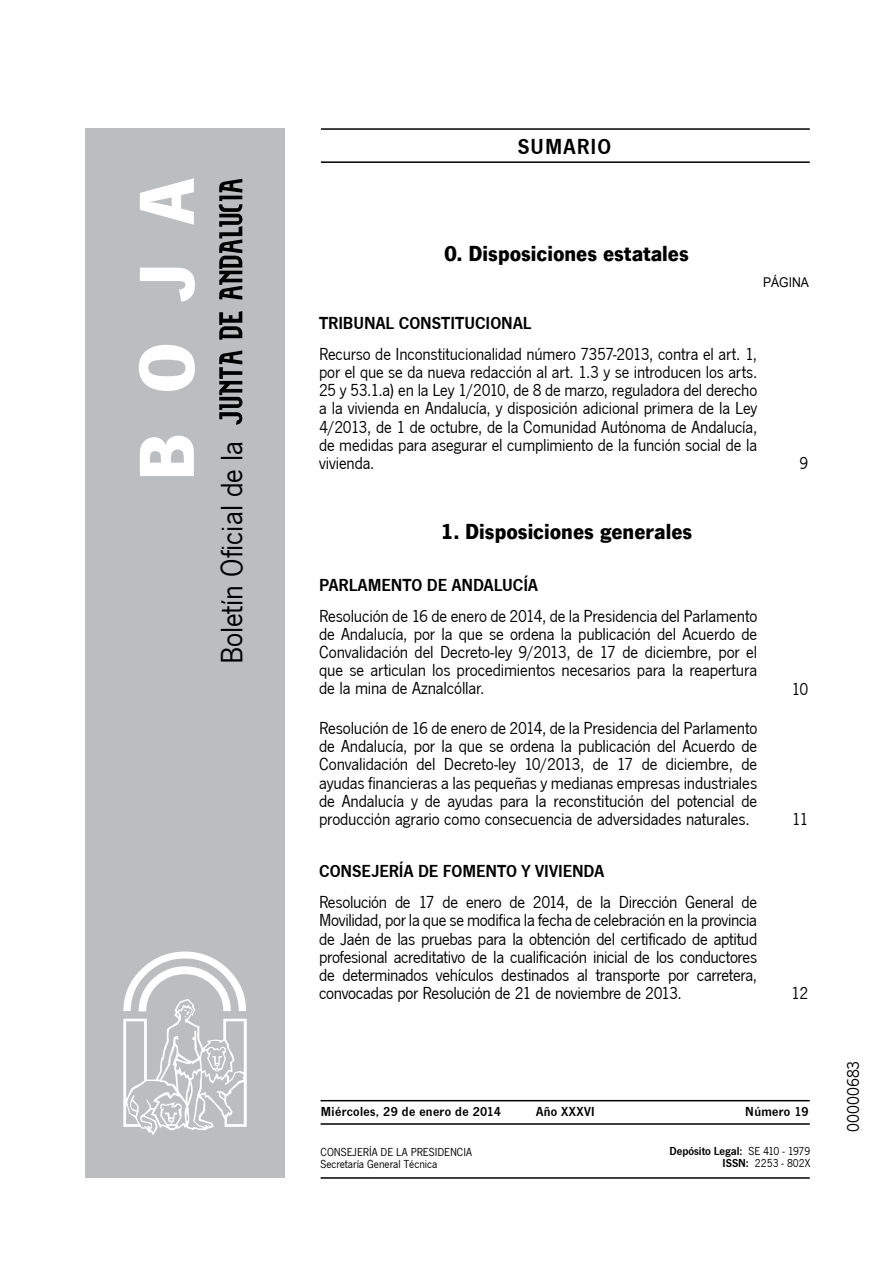
<style>
.page{position:relative;width:893px;height:1263px;background:#fff}
.page>*{position:absolute;margin:0;border:0;box-sizing:border-box;transform-origin:0 0}
.t1{font:700 81px "News Got T";color:#fff}
.t2{font:31.95px "News Got T";color:#000}
.t3{font:700 22.5px "News Got T";color:#000}
.t4{font:600 22.5px "News Got T";letter-spacing:.05em;color:#000}
.t5{font:18px/18.1px "News Got T";letter-spacing:-.01em;color:#000;text-align:justify}
.t6{font:600 18px "News Got T";color:#000}
.t7{font:600 13.5px "News Got T";letter-spacing:.025em;color:#000}
.t8{font:13.5px "Arial";color:#000;scale:.9 1}
.t9{font:12px/12px "News Got T";color:#000}
.t10{font:600 12px/12px "News Got T";color:#000;text-align:right}
.s1{font-weight:400}
</style>
<div class="page">
<hr style="left:321px;top:128px;width:488px;height:2px;background:#000">
<hr style="left:321px;top:161px;width:488px;height:2px;background:#000">
<div style="left:85px;top:128px;width:200px;height:1050px;background:#bcbdbe"></div>
<svg style="left:219px;top:351px;width:23px;height:74px"></svg>
<svg style="left:219px;top:311px;width:23px;height:29px"></svg>
<svg style="left:219px;top:179px;width:23px;height:121px"></svg>
<svg style="left:123px;top:952px;width:124px;height:183px"></svg>
<hr style="left:320px;top:1100px;width:489px;height:1px;background:#000">
<hr style="left:320px;top:1177px;width:489px;height:2px;background:#000">
<hr style="left:320px;top:1123px;width:489px;height:2px;background:#000">
<h1 class="t1" style="left:119px;top:481px;width:305px;rotate:-90deg">BOJA</h1>
<h2 class="t2" style="left:214px;top:664px;width:225px;rotate:-90deg">Boletín Oficial de la</h2>
<p class="t4" style="left:517px;top:134px;width:95px">SUMARIO</p>
<p class="t3" style="left:444px;top:240px;width:246px">0. Disposiciones estatales</p>
<p class="t8" style="left:763px;top:274px;width:53px">PÁGINA</p>
<p class="t6" style="left:319px;top:312px;width:46px">TRI BUNAL</p>
<p class="t6" style="left:399px;top:312px;width:21px">CONSTITUCIONAL</p>
<p class="t5" style="left:319px;top:345px;width:439px">Recurso de Inconstitucionalidad número 7357-2013, contra el art. 1, por el que se da nueva redacción al art. 1.3 y se introducen los arts.<br>25 y 53.1.a) en la Ley 1/2010, de 8 de marzo, reguladora del derecho a la vivienda en Andalucía, y disposición adicional primera de la Ley 4/2013, de 1 de octubre, de la Comunidad Autónoma de Andalucía, de medidas para asegurar el cumplimiento de la función social de la vivienda.</p>
<p class="t3" style="left:440px;top:518px;width:253px">1. Disposiciones generales</p>
<p class="t6" style="left:319px;top:574px;width:21px">PARLAM</p>
<p class="t6" style="left:381px;top:574px;width:21px">ENTO</p>
<p class="t6" style="left:427px;top:574px;width:46px">DE ANDALUC</p>
<p class="t6" style="left:523px;top:574px;width:15px">ÍA</p>
<p class="t5" style="left:319px;top:607px;width:439px">Resolución de 16 de enero de 2014, de la Presidencia del Parlamento de Andalucía, por la que se ordena la publicación del Acuerdo de Convalidación del Decreto-ley 9/2013, de 17 de diciembre, por el que se articulan los procedimientos necesarios para la reapertura de la mina de Aznalcóllar.</p>
<p class="t5" style="left:319px;top:719px;width:439px">Resolución de 16 de enero de 2014, de la Presidencia del Parlamento de Andalucía, por la que se ordena la publicación del Acuerdo de Convalidación del Decreto-ley 10/2013, de 17 de diciembre, de ayudas financieras a las pequeñas y medianas empresas industriales de Andalucía y de ayudas para la reconstitución del potencial de producción agrario como consecuencia de adversidades naturales.</p>
<p class="t6" style="left:319px;top:861px;width:178px">CONSEJERÍA DE FOM ENTO</p>
<p class="t6" style="left:521px;top:861px;width:62px">Y VIVI ENDA</p>
<p class="t5" style="left:319px;top:894px;width:440px">Resolución de 17 de enero de 2014, de la Dirección General de Movilidad, por la que se modifica la fecha de celebración en la provincia de Jaén de las pruebas para la obtención del certificado de aptitud profesional acreditativo de la cualificación inicial de los conductores de determinados vehículos destinados al transporte por carretera, convocadas por Resolución de 21 de noviembre de 2013.</p>
<p class="t5" style="left:799px;top:454px;width:10px">9</p>
<p class="t5" style="left:791px;top:680px;width:18px">10</p>
<p class="t5" style="left:792px;top:810px;width:18px">11</p>
<p class="t5" style="left:791px;top:985px;width:19px">12</p>
<p class="t7" style="left:321px;top:1104px;width:181px">MIÉRCOLES, 29 DE ENERO DE 2014</p>
<p class="t7" style="left:536px;top:1104px;width:60px">AÑO XXXVI</p>
<p class="t7" style="left:745px;top:1104px;width:65px">NÚMERO 19</p>
<p class="t9" style="left:320px;top:1146px;width:153px">CONSEJERÍA DE LA PRESIDENCIA<br>Secretaría General Técnica</p>
<p class="t10" style="left:669px;top:1145px;width:142px">DEPÓSITO LEGAL: <span class="s1">SE 410 - 1979<br></span>ISSN: <span class="s1">2253 - 802X</span></p>
<p class="t5" style="left:844px;top:1132px;width:72px;rotate:-90deg">00000683</p>
</div>
